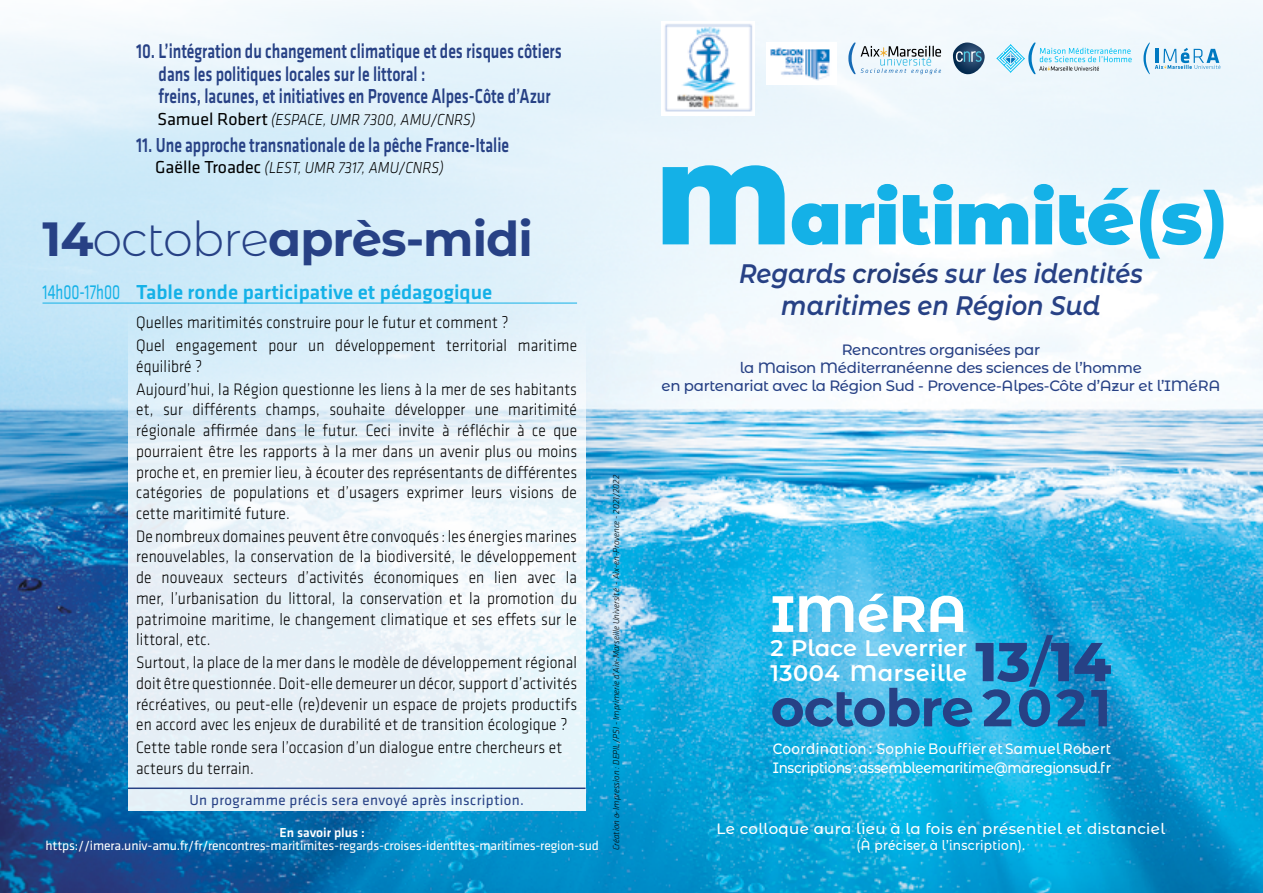
<style>
.page{position:relative;width:1263px;height:893px;background:#fff}
.page>*{position:absolute;margin:0;border:0;box-sizing:border-box;transform-origin:0 0}
.t1{font:900 73.65px "Montserrat Alternates";color:#14b1e7}
.t2{font:800 54.75px "Montserrat Alternates";color:#274185}
.t3{font:700 51.9px "Montserrat Alternates";letter-spacing:-.02em;color:#274185}
.t4{font:700 51px "Montserrat Alternates";letter-spacing:-.005em;color:#fff}
.t5{font:700 48px "Montserrat Alternates";letter-spacing:-.02em;color:#274185}
.t6{font:italic 600 26.85px/32.1px "Montserrat Alternates";color:#274185;text-align:center;scale:.9 1}
.t7{font:600 22.5px/24.5px "Montserrat Alternates";letter-spacing:.005em;color:#fff}
.t8{font:500 21px/22.5px "Klavika Basic";color:#274185;scale:.75 1}
.t9{font:500 21px "Klavika Basic";color:#14b1e7}
.t10{font:300 17.25px/20.7px "Klavika Basic";letter-spacing:.01em;color:#000;scale:.9 1}
.t11{font:italic 300 16.5px "Klavika Basic";color:#000;scale:.9 1}
.t12{font:500 15px/18px "Montserrat Alternates";letter-spacing:-.02em;color:#274185;text-align:center}
.t13{font:500 15px "Montserrat Alternates";letter-spacing:.025em;color:#fff}
.t14{font:500 15px "Montserrat Alternates";letter-spacing:-.02em;color:#fff;scale:.9 1}
.t15{font:15px "Klavika Basic";letter-spacing:.025em;color:#274185}
.t16{font:500 15px "Montserrat Alternates";letter-spacing:.025em;color:#fff;scale:.9 1}
.t17{font:13.5px "Klavika Basic";letter-spacing:-.01em;color:#fff}
.t18{font:500 13.5px "Montserrat Alternates";letter-spacing:.025em;color:#fff;scale:.9 1}
.t19{font:500 13.5px "Klavika Basic";color:#fff}
.t20{font:italic 300 9px "Klavika Basic";color:#000}
.s1{font-weight:400;font-style:normal;font-size:18px}
.s2{font-weight:300}
.s3{font-weight:400}
.s4{font-size:110.4px}
.s5{font-weight:700}
.s6{color:#243c79}
.s7{font-weight:600}
</style>
<div class="page">
<img style="left:0;top:0;width:1263px;height:893px">
<svg style="left:848px;top:43px;width:93px;height:31px"></svg>
<svg style="left:953px;top:43px;width:32px;height:31px"></svg>
<svg style="left:996px;top:43px;width:136px;height:31px"></svg>
<svg style="left:1143px;top:43px;width:77px;height:31px;background:#bdddef"></svg>
<img style="left:767px;top:43px;width:69px;height:42px">
<img style="left:661px;top:21px;width:94px;height:95px">
<svg style="left:128px;top:310px;width:457px;height:501px;fill:#e6f1f9"></svg>
<hr style="left:43px;top:303px;width:534px;height:1px;background:#14b1e7">
<hr style="left:128px;top:787px;width:457px;height:2px;background:#274185">
<p class="t8" style="left:159px;top:40px;width:539px;text-indent:-23px">10. L’intégration du changement climatique et des risques côtiers dans les politiques locales sur le littoral :<br>freins, lacunes, et initiatives en Provence Alpes-Côte d’Azur</p>
<p class="t11" style="left:157px;top:109px;width:355px"><span class="s1">Samuel Robert</span> (ESPACE, UMR 7300, AMU/CNRS)</p>
<p class="t8" style="left:136px;top:133px;width:499px">11. Une approche transnationale de la pêche France-Italie</p>
<p class="t11" style="left:155px;top:158px;width:322px"><span class="s1">Gaëlle Troadec</span> (LEST, UMR 7317, AMU/CNRS)</p>
<h3 class="t5" style="left:43px;top:205px;width:492px">14<span class="s2">octobre</span>après-midi</h3>
<p class="t9" style="left:43px;top:278px;width:451px"><span class="s3">14h00-17h00</span> Table ronde participative et pédagogique</p>
<p class="t10" style="left:136px;top:311px;width:491px;line-height:22.8px">Quelles maritimités construire pour le futur et comment ?<br>Quel engagement pour un développement territorial maritime</p>
<p class="t10" style="left:136px;top:355px;width:491px;line-height:22.8px">équilibré ?<br>Aujourd’hui, la Région questionne les liens à la mer de ses habitants</p>
<p class="t10" style="left:136px;top:399px;width:492px;text-align:justify">et, sur différents champs, souhaite développer une maritimité régionale affirmée dans le futur. Ceci invite à réfléchir à ce que pourraient être les rapports à la mer dans un avenir plus ou moins proche et, en premier lieu, à écouter des représentants de différentes catégories de populations et d’usagers exprimer leurs visions de cette maritimité future.</p>
<p class="t10" style="left:136px;top:525px;width:491px;text-align:justify">De nombreux domaines peuvent être convoqués : les énergies marines renouvelables, la conservation de la biodiversité, le développement de nouveaux secteurs d’activités économiques en lien avec la mer, l’urbanisation du littoral, la conservation et la promotion du patrimoine maritime, le changement climatique et ses effets sur le littoral, etc.</p>
<p class="t10" style="left:136px;top:652px;width:491px;text-align:justify">Surtout, la place de la mer dans le modèle de développement régional doit être questionnée. Doit-elle demeurer un décor, support d’activités récréatives, ou peut-elle (re)devenir un espace de projets productifs en accord avec les enjeux de durabilité et de transition écologique ?</p>
<p class="t10" style="left:136px;top:737px;width:475px">Cette table ronde sera l’occasion d’un dialogue entre chercheurs et acteurs du terrain.</p>
<p class="t15" style="left:189px;top:790px;width:336px">Un programme précis sera envoyé après inscription.</p>
<p class="t19" style="left:280px;top:823px;width:87px">En savoir plus :</p>
<p class="t17" style="left:45px;top:837px;width:555px">https://imera.univ-amu.fr/fr/rencontres-maritimites-regards-croises-identites-maritimes-region-sud</p>
<p class="t20" style="left:611px;top:850px;width:377px;rotate:-90deg">Création &amp; Impression : DEPIL/PSI - Imprimerie d’Aix-Marseille Université - Aix-en-Provence - 2021/2022</p>
<h1 class="t1" style="left:656px;top:163px;width:574px"><span class="s4">M</span>aritimité<span class="s5">(</span>s<span class="s5">)</span></h1>
<h3 class="t6" style="left:739px;top:256px;width:450px">Regards <span class="s6">croisés</span> sur les identités maritimes en Région Sud</h3>
<p class="t12" style="left:661px;top:340px;width:560px">Rencontres organisées par<br>la Maison Méditerranéenne des sciences de l’homme<br>en partenariat avec la Région Sud - Provence-Alpes-Côte d’Azur et l’IMéRA</p>
<h3 class="t4" style="left:770px;top:577px;width:198px">Iméra</h3>
<h3 class="t7" style="left:770px;top:635px;width:198px">2 Place Leverrier<br>13004 Marseille</h3>
<h2 class="t2" style="left:975px;top:622px;width:137px">13<span class="s7">/</span>14</h2>
<h3 class="t3" style="left:770px;top:670px;width:342px">octobre 2021</h3>
<p class="t16" style="left:773px;top:739px;width:377px">Coordination : Sophie Bouffier et Samuel Robert</p>
<p class="t14" style="left:773px;top:757px;width:377px">Inscriptions : assembleemaritime@maregionsud.fr</p>
<p class="t13" style="left:717px;top:818px;width:450px">Le colloque aura lieu à la fois en présentiel et distanciel</p>
<p class="t18" style="left:856px;top:836px;width:189px">(À préciser à l’inscription).</p>
</div>
